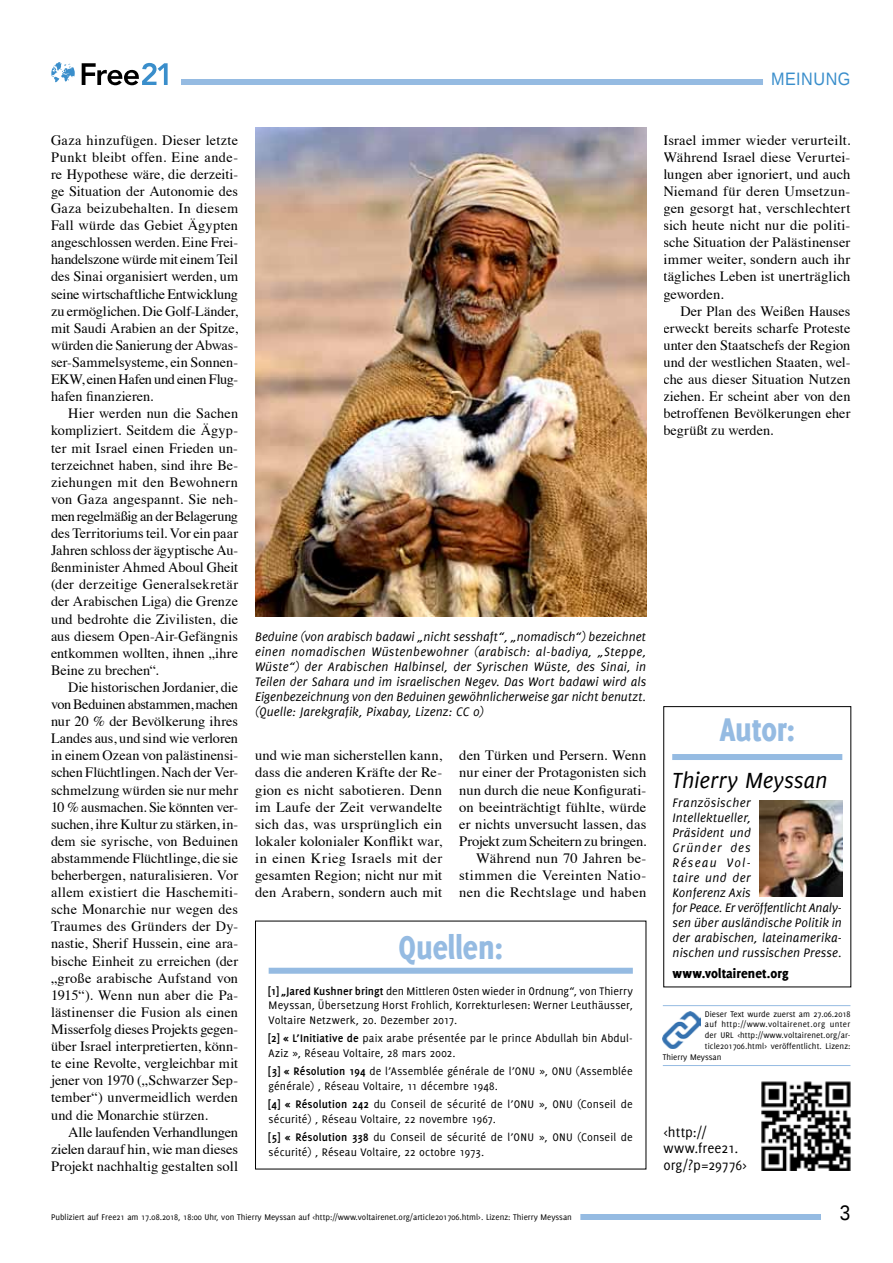
<style>
.page{position:relative;width:893px;height:1263px;background:#fff}
.page>*{position:absolute;margin:0;border:0;box-sizing:border-box;transform-origin:0 0}
.t1{font:800 36px "Delicious";color:#95bbe2;scale:.89 1}
.t2{font:italic 24px "Delicious";color:#000}
.t3{font:21px "Liberation Sans";color:#000;scale:.9 1}
.t4{font:18px "Liberation Sans";letter-spacing:.03em;color:#3a8ecb;scale:.9 1}
.t5{font:15px/16.5px "Delicious";letter-spacing:.005em;color:#000}
.t6{font:14.25px/17.1px "Times";letter-spacing:.005em;color:#000;text-align:justify}
.t7{font:800 14.25px "Delicious";letter-spacing:.01em;color:#000}
.t8{font:italic 13.5px/15px "Delicious";letter-spacing:.01em;color:#000}
.t9{font:12px/14.4px "Delicious";letter-spacing:.01em;color:#000}
.t10{font:9px "Delicious";color:#000}
.t11{font:9px "Delicious";letter-spacing:.04em;color:#000}
.s1{font-weight:700}
</style>
<div class="page">
<div style="left:181px;top:79px;width:669px;height:6px;background:#95bbe2"></div>
<div style="left:55px;top:1214px;width:766px;height:6px;background:#95bbe2"></div>
<div style="left:43px;top:1211px;width:537px;height:12px;background:#fff"></div>
<div style="left:763px;top:74px;width:96px;height:15px;background:#fff"></div>
<svg style="left:82px;top:63px;width:86px;height:22px"></svg>
<svg style="left:51px;top:62px;width:24px;height:20px"></svg>
<img style="left:761px;top:1081px;width:89px;height:90px">
<hr style="left:663px;top:1005px;width:187px;height:1px;background:#95bbe2">
<hr style="left:663px;top:1065px;width:187px;height:1px;background:#95bbe2">
<img style="left:663px;top:1011px;width:38px;height:38px">
<div style="left:672px;top:754px;width:170px;height:6px;background:#95bbe2"></div>
<img style="left:759px;top:800px;width:84px;height:96px">
<div style="left:269px;top:968px;width:364px;height:6px;background:#95bbe2"></div>
<img style="left:255px;top:128px;width:391px;height:489px">
<p class="t4" style="left:771px;top:69px;width:90px">MEINUNG</p>
<p class="t6" style="left:51px;top:130px;width:189px">Gaza hinzufügen. Dieser letzte Punkt bleibt offen. Eine ande&shy;re Hypothese wäre, die derzeiti&shy;ge Situation der Autonomie des Gaza beizubehalten. In diesem Fall würde das Gebiet Ägypten angeschlossen werden. Eine Frei&shy;handelszone würde mit einem Teil des Sinai organisiert werden, um seine wirtschaftliche Entwicklung zu ermöglichen. Die Golf-Länder, mit Saudi Arabien an der Spitze, würden die Sanierung der Abwas&shy;ser-Sammelsysteme, ein Sonnen-EKW, einen Hafen und einen Flug&shy;hafen finanzieren.</p>
<p class="t6" style="left:51px;top:404px;width:189px;text-indent:17px">Hier werden nun die Sachen kompliziert. Seitdem die Ägyp&shy;ter mit Israel einen Frieden un&shy;terzeichnet haben, sind ihre Be&shy;ziehungen mit den Bewohnern von Gaza angespannt. Sie neh&shy;men regelmäßig an der Belagerung des Territoriums teil. Vor ein paar Jahren schloss der ägyptische Au&shy;ßenminister Ahmed Aboul Gheit (der derzeitige Generalsekretär der Arabischen Liga) die Grenze und bedrohte die Zivilisten, die aus diesem Open-Air-Gefängnis entkommen wollten, ihnen „ihre Beine zu brechen“.</p>
<p class="t6" style="left:51px;top:677px;width:189px;text-indent:17px">Die historischen Jordanier, die von Beduinen abstammen, machen nur 20 % der Bevölkerung ihres Landes aus, und sind wie verloren in einem Ozean von palästinensi&shy;schen Flüchtlingen. Nach der Ver&shy;schmelzung würden sie nur mehr 10 % ausmachen. Sie könnten ver&shy;suchen, ihre Kultur zu stärken, in&shy;dem sie syrische, von Beduinen abstammende Flüchtlinge, die sie beherbergen, naturalisieren. Vor allem existiert die Haschemiti&shy;sche Monarchie nur wegen des Traumes des Gründers der Dy&shy;nastie, Sherif Hussein, eine ara&shy;bische Einheit zu erreichen (der „große arabische Aufstand von 1915“). Wenn nun aber die Pa&shy;lästinenser die Fusion als einen Misserfolg dieses Projekts gegen&shy;über Israel interpretierten, könn&shy;te eine Revolte, vergleichbar mit jener von 1970 („Schwarzer Sep&shy;tember“) unvermeidlich werden und die Monarchie stürzen.</p>
<p class="t6" style="left:51px;top:1122px;width:189px;text-indent:17px">Alle laufenden Verhandlungen zielen darauf hin, wie man dieses Projekt nachhaltig gestalten soll</p>
<p class="t6" style="left:663px;top:130px;width:189px">Israel immer wieder verurteilt.<br>Während Israel diese Verurtei&shy;lungen aber ignoriert, und auch Niemand für deren Umsetzun&shy;gen gesorgt hat, verschlechtert sich heute nicht nur die politi&shy;sche Situation der Palästinenser immer weiter, sondern auch ihr tägliches Leben ist unerträglich geworden.</p>
<p class="t6" style="left:663px;top:301px;width:189px;text-indent:17px">Der Plan des Weißen Hauses erweckt bereits scharfe Proteste unter den Staatschefs der Region und der westlichen Staaten, wel&shy;che aus dieser Situation Nutzen ziehen. Er scheint aber von den betroffenen Bevölkerungen eher begrüßt zu werden.</p>
<p class="t8" style="left:255px;top:629px;width:393px;text-align:justify">Beduine (von arabisch badawi „nicht sesshaft“, „nomadisch“) bezeichnet einen nomadischen Wüstenbewohner (arabisch: al-badiya, „Steppe, Wüste“) der Arabischen Halbinsel, der Syrischen Wüste, des Sinai, in Teilen der Sahara und im israelischen Negev. Das Wort badawi wird als Eigenbezeichnung von den Beduinen gewöhnlicherweise gar nicht benutzt. (Quelle: Jarekgrafik, Pixabay, Lizenz: CC 0)</p>
<p class="t6" style="left:255px;top:746px;width:189px">und wie man sicherstellen kann, dass die anderen Kräfte der Re&shy;gion es nicht sabotieren. Denn im Laufe der Zeit verwandelte sich das, was ursprünglich ein lokaler kolonialer Konflikt war, in einen Krieg Israels mit der gesamten Region; nicht nur mit den Arabern, sondern auch mit</p>
<p class="t6" style="left:459px;top:746px;width:189px;text-align:right">den Türken und Persern. Wenn nur einer der Protagonisten sich nun durch die neue Konfigurati&shy;on beeinträchtigt fühlte, würde er nichts unversucht lassen, das<br>Projekt zum Scheitern zu bringen.<br>Während nun 70 Jahren be&shy;stimmen die Vereinten Natio&shy;nen die Rechtslage und haben</p>
<h1 class="t1" style="left:399px;top:926px;width:119px">Quellen:</h1>
<p class="t9" style="left:269px;top:983px;width:366px;text-align:justify"><span class="s1">[1] „Jared Kushner bringt</span> den Mittleren Osten wieder in Ordnung“, von Thierry Meyssan, Übersetzung Horst Frohlich, Korrekturlesen: Werner Leuthäusser, Voltaire Netzwerk, 20. Dezember 2017.</p>
<p class="t9" style="left:269px;top:1031px;width:366px"><span class="s1">[2] « L’Initiative de</span> paix arabe présentée par le prince Abdullah bin Abdul-<br>Aziz », Réseau Voltaire, 28 mars 2002.</p>
<p class="t9" style="left:269px;top:1064px;width:366px"><span class="s1">[3] « Résolution 194</span> de l’Assemblée générale de l’ONU », ONU (Assemblée générale) , Réseau Voltaire, 11 décembre 1948.</p>
<p class="t9" style="left:269px;top:1097px;width:365px"><span class="s1">[4] « Résolution 242</span> du Conseil de sécurité de l’ONU », ONU (Conseil de sécurité) , Réseau Voltaire, 22 novembre 1967.</p>
<p class="t9" style="left:269px;top:1130px;width:366px"><span class="s1">[5] « Résolution 338</span> du Conseil de sécurité de l’ONU », ONU (Conseil de sécurité) , Réseau Voltaire, 22 octobre 1973.</p>
<h1 class="t1" style="left:719px;top:708px;width:87px">Autor:</h1>
<h2 class="t2" style="left:673px;top:767px;width:157px">Thierry Meyssan</h2>
<p class="t8" style="left:673px;top:795px;width:171px">Französischer<br>Intellektueller,<br>Präsident und<br>Gründer des<br>Réseau Vol-<br>taire und der<br>Konferenz Axis<br>for Peace. Er veröffentlicht Analy&shy;sen über ausländische Politik in der arabischen, lateinamerika&shy;nischen und russischen Presse.</p>
<p class="t7" style="left:673px;top:965px;width:118px">www.voltairenet.org</p>
<p class="t10" style="left:705px;top:1009px;width:147px">Dieser Text wurde zuerst am 27.06.2018</p>
<p class="t11" style="left:705px;top:1019px;width:147px">auf http://www.voltairenet.org unter</p>
<p class="t10" style="left:705px;top:1030px;width:147px">der URL &lt;http://www.voltairenet.org/ar-</p>
<p class="t10" style="left:705px;top:1041px;width:147px">ticle201706.html&gt; veröffentlicht. Lizenz:</p>
<p class="t10" style="left:663px;top:1052px;width:60px">Thierry Meyssan</p>
<p class="t5" style="left:663px;top:1123px;width:85px">&lt;http:// www.free21. org/?p=29776&gt;</p>
<p class="t10" style="left:51px;top:1211px;width:522px">Publiziert auf Free21 am 17.08.2018, 18:00 Uhr, von Thierry Meyssan auf &lt;http://www.voltairenet.org/article201706.html&gt;. Lizenz: Thierry Meyssan</p>
<h3 class="t3" style="left:840px;top:1201px;width:13px">3</h3>
</div>
